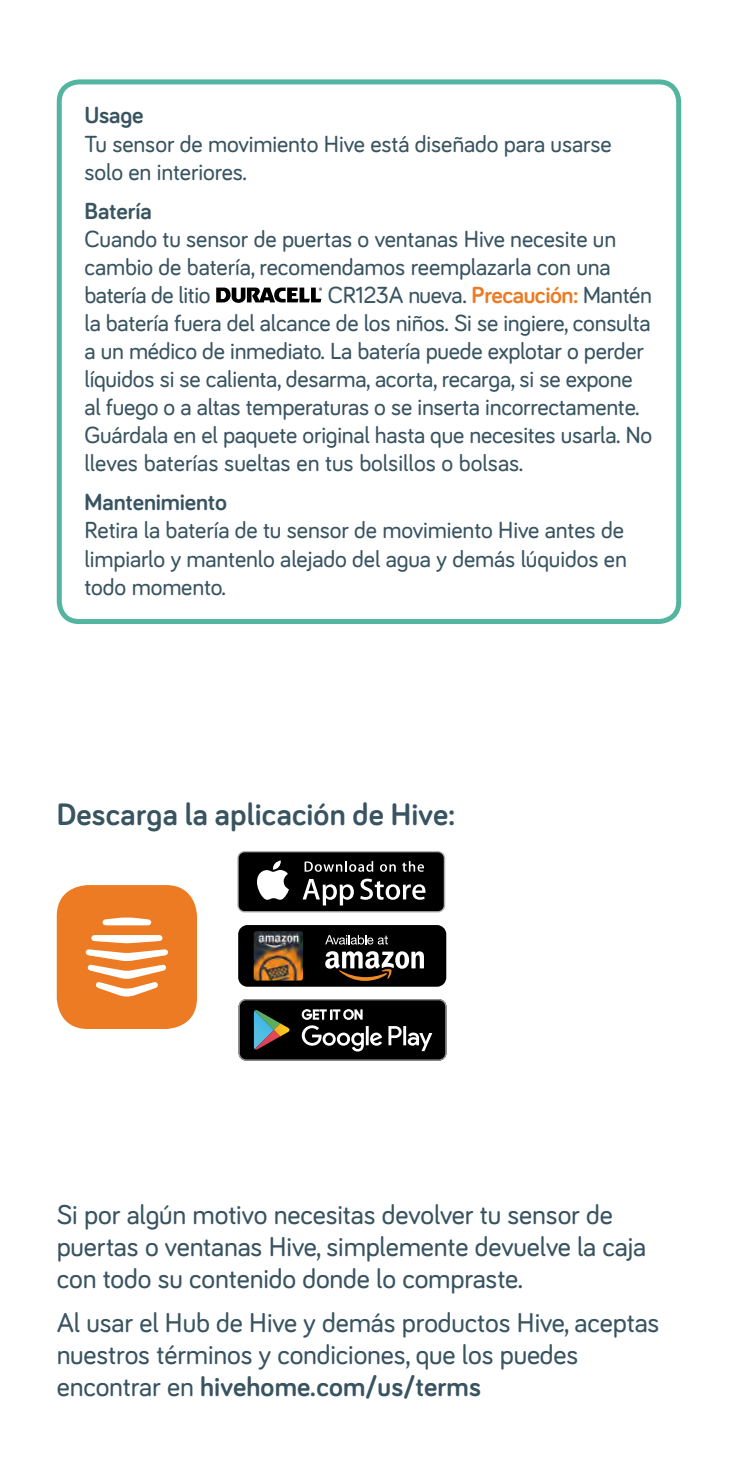
<style>
.page{position:relative;width:738px;height:1475px;background:#fff}
.page>*{position:absolute;margin:0;border:0;box-sizing:border-box;transform-origin:0 0}
.t1{font:700 32px "Bariol";letter-spacing:.005em;color:#395461}
.t2{font:500 28px/32px "Bariol";letter-spacing:-.005em;color:#395461}
.t3{font:500 24px/28px "Bariol";letter-spacing:-.01em;color:#395461}
.t4{font:700 24px "Bariol";letter-spacing:-.005em;color:#395461}
.s1{font-weight:700;color:#ec7b23}
.s2{font-weight:700}
</style>
<div class="page">
<svg style="left:56px;top:79px;width:626px;height:545px"></svg>
<svg style="left:237px;top:850px;width:208px;height:62px"></svg>
<div style="left:238px;top:852px;width:205px;height:59px;background:#000;border-radius:6px"></div>
<svg style="left:257px;top:860px;width:32px;height:39px"></svg>
<svg style="left:302px;top:879px;width:51px;height:26px"></svg>
<svg style="left:360px;top:878px;width:65px;height:21px"></svg>
<svg style="left:304px;top:861px;width:69px;height:10px"></svg>
<svg style="left:380px;top:864px;width:15px;height:7px"></svg>
<svg style="left:402px;top:861px;width:21px;height:10px"></svg>
<div style="left:238px;top:924px;width:208px;height:62px;background:#000;border-radius:9px"></div>
<svg style="left:325px;top:951px;width:98px;height:29px"></svg>
<svg style="left:325px;top:935px;width:62px;height:9px"></svg>
<img style="left:253px;top:931px;width:50px;height:49px">
<svg style="left:243px;top:1004px;width:204px;height:57px"></svg>
<svg style="left:238px;top:999px;width:208px;height:61px;background:#292b2a"></svg>
<div style="left:57px;top:884px;width:140px;height:144px;background:#ec7b23;border-radius:31px"></div>
<svg style="left:86px;top:917px;width:82px;height:79px"></svg>
<p class="t4" style="left:84px;top:99px;width:61px">Usage</p>
<p class="t3" style="left:84px;top:128px;width:528px">Tu sensor de movimiento Hive está diseñado para usarse solo en interiores.</p>
<p class="t4" style="left:84px;top:194px;width:69px">Batería</p>
<p class="t3" style="left:84px;top:224px;width:533px">Cuando tu sensor de puertas o ventanas Hive necesite un cambio de batería, recomendamos reemplazarla con una batería de litio</p>
<p class="t3" style="left:84px;top:280px;width:569px;text-indent:243px">CR123A nueva. <span class="s1">Precaución:</span> Mantén la batería fuera del alcance de los niños. Si se ingiere, consulta a un médico de inmediato. La batería puede explotar o perder líquidos si se calienta, desarma, acorta, recarga, si se expone al fuego o a altas temperaturas o se inserta incorrectamente.<br>Guárdala en el paquete original hasta que necesites usarla. No lleves baterías sueltas en tus bolsillos o bolsas.</p>
<p class="t4" style="left:84px;top:486px;width:144px">Mantenimiento</p>
<p class="t3" style="left:84px;top:515px;width:543px;text-align:justify">Retira la batería de tu sensor de movimiento Hive antes de limpiarlo y mantenlo alejado del agua y demás lúquidos en todo momento.</p>
<h1 class="t1" style="left:57px;top:792px;width:400px">Descarga la aplicación de Hive:</h1>
<p class="t2" style="left:57px;top:1197px;width:590px">Si por algún motivo necesitas devolver tu sensor de puertas o ventanas Hive, simplemente devuelve la caja con todo su contenido donde lo compraste.</p>
<p class="t2" style="left:57px;top:1304px;width:603px">Al usar el Hub de Hive y demás productos Hive, aceptas nuestros términos y condiciones, que los puedes encontrar en <span class="s2">hivehome.com/us/terms</span></p>
</div>
